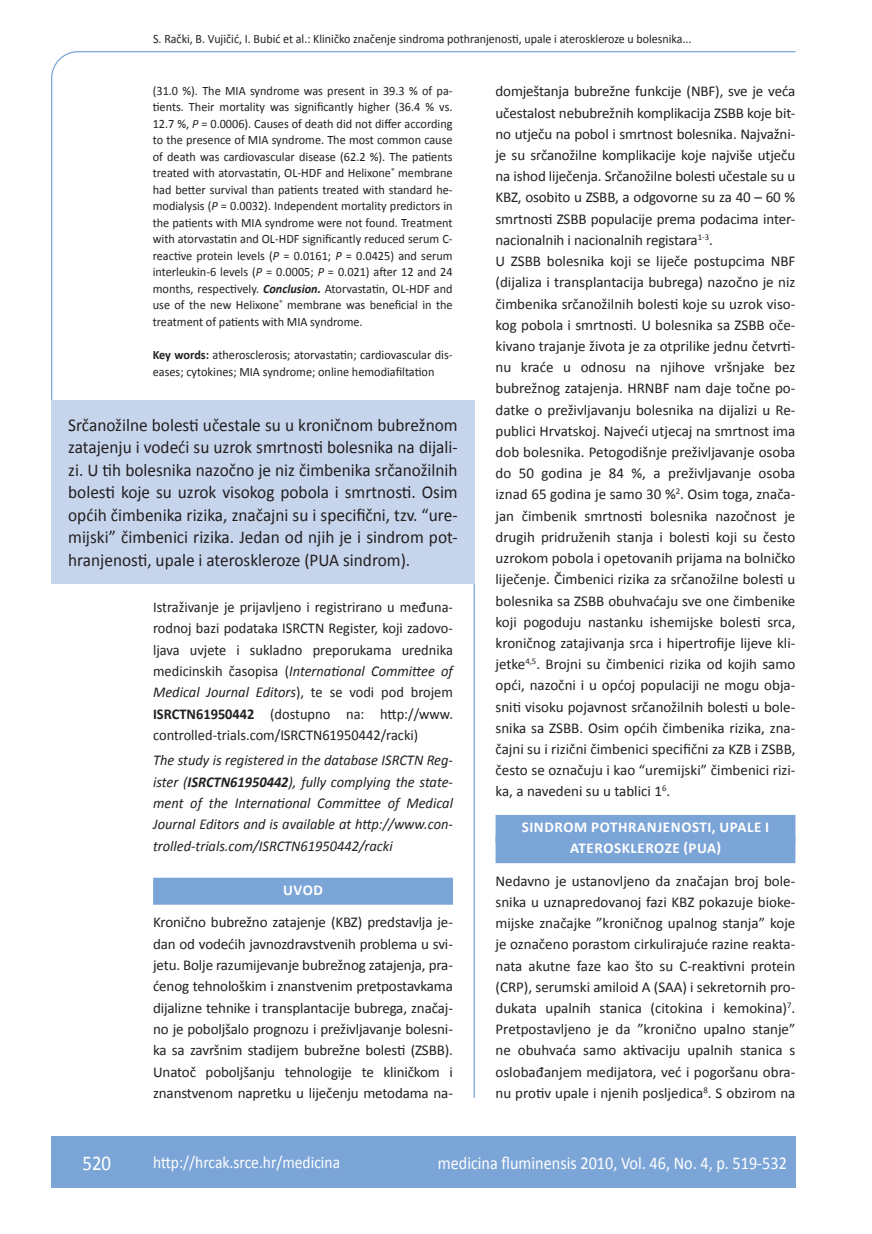
<style>
.page{position:relative;width:872px;height:1234px;background:#fff}
.page>*{position:absolute;margin:0;border:0;box-sizing:border-box;transform-origin:0 0}
.t1{font:21px "Calibri";color:#fff;scale:.9 1}
.t2{font:18px/22.5px "Calibri";color:#231f20;text-align:justify;scale:.96 1}
.t3{font:18px "Calibri";color:#fff;scale:.9 1}
.t4{font:17.25px "Calibri";color:#fff;scale:.9 1}
.t5{font:15px/21.1px "Calibri";color:#231f20;text-align:justify}
.t6{font:15px/21.3px "Calibri";color:#231f20;text-align:justify;scale:.96 1}
.t7{font:italic 15px/21.3px "Calibri";color:#231f20;text-align:justify;scale:.96 1}
.t8{font:700 15px "Calibri";letter-spacing:.04em;color:#fff}
.t9{font:12.75px/16.5px "Calibri";color:#231f20;text-align:justify;scale:.96 1}
.t10{font:12.75px "Calibri";color:#231f20;scale:.94 1}
.s1{font-style:italic}
.s2{font-weight:700;font-style:italic}
.s3{font-weight:700}
</style>
<div class="page">
<svg style="left:51px;top:51px;width:745px;height:349px"></svg>
<hr style="left:473px;top:583px;width:2px;height:514px;background:#7ca5d7">
<div style="left:51px;top:1135px;width:744px;height:51px;background:#7ca5d7"></div>
<div style="left:51px;top:400px;width:424px;height:183px;background:#c6d5ec"></div>
<div style="left:495px;top:814px;width:300px;height:27px;background:#7ca5d7"></div>
<div style="left:495px;top:836px;width:300px;height:27px;background:#7ca5d7"></div>
<div style="left:153px;top:877px;width:300px;height:27px;background:#7ca5d7"></div>
<p class="t10" style="left:153px;top:30px;width:574px">S. Rački, B. Vujičić, I. Bubić et al.: Kliničko značenje sindroma pothranjenosti, upale i ateroskleroze u bolesnika...</p>
<p class="t9" style="left:153px;top:82px;width:314px">(31.0 %). The MIA syndrome was present in 39.3 % of pa&shy;tients. Their mortality was significantly higher (36.4 % vs.<br>12.7 %, <span class="s1">P</span> = 0.0006). Causes of death did not differ according to the presence of MIA syndrome. The most common cause of death was cardiovascular disease (62.2 %). The patients treated with atorvastatin, OL-HDF and Helixone<sup>®</sup> membrane had better survival than patients treated with standard he&shy;modialysis (<span class="s1">P</span> = 0.0032). Independent mortality predictors in the patients with MIA syndrome were not found. Treatment with atorvastatin and OL-HDF significantly reduced serum C&shy;reactive protein levels (<span class="s1">P</span> = 0.0161; <span class="s1">P</span> = 0.0425) and serum interleukin-6 levels (<span class="s1">P</span> = 0.0005; <span class="s1">P</span> = 0.021) after 12 and 24 months, respectively. <span class="s2">Conclusion.</span> Atorvastatin, OL-HDF and use of the new Helixone<sup>®</sup> membrane was beneficial in the treatment of patients with MIA syndrome.</p>
<p class="t9" style="left:153px;top:346px;width:314px"><span class="s3">KEY WORDS:</span> atherosclerosis; atorvastatin; cardiovascular dis&shy;eases; cytokines; MIA syndrome; online hemodiafiltation</p>
<p class="t2" style="left:68px;top:412px;width:407px">Srčanožilne bolesti učestale su u kroničnom bubrežnom zatajenju i vodeći su uzrok smrtnosti bolesnika na dijali&shy;zi. U tih bolesnika nazočno je niz čimbenika srčanožilnih bolesti koje su uzrok visokog pobola i smrtnosti. Osim općih čimbenika rizika, značajni su i specifični, tzv. “ure&shy;mijski” čimbenici rizika. Jedan od njih je i sindrom pot&shy;hranjenosti, upale i ateroskleroze (PUA sindrom).</p>
<p class="t6" style="left:153px;top:595px;width:314px">Istraživanje je prijavljeno i registrirano u međuna&shy;rodnoj bazi podataka ISRCTN Register, koji zadovo&shy;ljava uvjete i sukladno preporukama urednika medicinskih časopisa (<span class="s1">International Committee of Medical Journal Editors</span>), te se vodi pod brojem <span class="s3">ISRCTN61950442</span> (dostupno na: http://www. controlled-trials.com/ISRCTN61950442/racki)</p>
<p class="t7" style="left:153px;top:748px;width:314px">The study is registered in the database ISRCTN Reg&shy;ister (<span class="s3">ISRCTN61950442</span>), fully complying the state&shy;ment of the International Committee of Medical Journal Editors and is available at http://www.con&shy;trolled-trials.com/ISRCTN61950442/racki</p>
<p class="t8" style="left:283px;top:880px;width:21px">UVOD</p>
<p class="t5" style="left:153px;top:910px;width:301px">Kronično bubrežno zatajenje (KBZ) predstavlja je&shy;dan od vodećih javnozdravstvenih problema u svi&shy;jetu. Bolje razumijevanje bubrežnog zatajenja, pra&shy;ćenog tehnološkim i znanstvenim pretpostavkama dijalizne tehnike i transplantacije bubrega, značaj&shy;no je poboljšalo prognozu i preživljavanje bolesni&shy;ka sa završnim stadijem bubrežne bolesti (ZSBB).<br>Unatoč poboljšanju tehnologije te kliničkom i znanstvenom napretku u liječenju metodama na-</p>
<p class="t5" style="left:495px;top:80px;width:301px;text-align:left">domještanja bubrežne funkcije (NBF), sve je veća učestalost nebubrežnih komplikacija ZSBB koje bit&shy;no utječu na pobol i smrtnost bolesnika. Najvažni&shy;je su srčanožilne komplikacije koje najviše utječu na ishod liječenja. Srčanožilne bolesti učestale su u KBZ, osobito u ZSBB, a odgovorne su za 40 – 60 % smrtnosti ZSBB populacije prema podacima inter&shy;nacionalnih i nacionalnih registara<sup>1-3</sup>.<br>U ZSBB bolesnika koji se liječe postupcima NBF (dijaliza i transplantacija bubrega) nazočno je niz čimbenika srčanožilnih bolesti koje su uzrok viso&shy;kog pobola i smrtnosti. U bolesnika sa ZSBB oče&shy;kivano trajanje života je za otprilike jednu četvrti&shy;nu kraće u odnosu na njihove vršnjake bez bubrežnog zatajenja. HRNBF nam daje točne po&shy;datke o preživljavanju bolesnika na dijalizi u Re&shy;publici Hrvatskoj. Najveći utjecaj na smrtnost ima dob bolesnika. Petogodišnje preživljavanje osoba do 50 godina je 84 %, a preživljavanje osoba iznad 65 godina je samo 30 %<sup>2</sup>. Osim toga, znača&shy;jan čimbenik smrtnosti bolesnika nazočnost je drugih pridruženih stanja i bolesti koji su često uzrokom pobola i opetovanih prijama na bolničko liječenje. Čimbenici rizika za srčanožilne bolesti u bolesnika sa ZSBB obuhvaćaju sve one čimbenike koji pogoduju nastanku ishemijske bolesti srca, kroničnog zatajivanja srca i hipertrofije lijeve kli&shy;jetke<sup>4,5</sup>. Brojni su čimbenici rizika od kojih samo opći, nazočni i u općoj populaciji ne mogu obja&shy;sniti visoku pojavnost srčanožilnih bolesti u bole&shy;snika sa ZSBB. Osim općih čimbenika rizika, zna&shy;čajni su i rizični čimbenici specifični za KZB i ZSBB, često se označuju i kao “uremijski” čimbenici rizi&shy;ka, a navedeni su u tablici 1<sup>6</sup>.</p>
<p class="t8" style="left:521px;top:817px;width:99px">SINDROM POTHRA</p>
<p class="t8" style="left:647px;top:817px;width:83px">NJENOSTI, UPA</p>
<p class="t8" style="left:747px;top:817px;width:22px">LE I</p>
<p class="t8" style="left:570px;top:839px;width:153px">ATEROSKLEROZE (PUA)</p>
<p class="t5" style="left:495px;top:869px;width:301px">Nedavno je ustanovljeno da značajan broj bole&shy;snika u uznapredovanoj fazi KBZ pokazuje bioke&shy;mijske značajke ”kroničnog upalnog stanja” koje je označeno porastom cirkulirajuće razine reakta&shy;nata akutne faze kao što su C-reaktivni protein (CRP), serumski amiloid A (SAA) i sekretornih pro&shy;dukata upalnih stanica (citokina i kemokina)<sup>7</sup>.<br>Pretpostavljeno je da ”kronično upalno stanje” ne obuhvaća samo aktivaciju upalnih stanica s oslobađanjem medijatora, već i pogoršanu obra&shy;nu protiv upale i njenih posljedica<sup>8</sup>. S obzirom na</p>
<h1 class="t1" style="left:82px;top:1149px;width:33px">520</h1>
<p class="t4" style="left:153px;top:1150px;width:209px">http://hrcak.srce.hr/medicina</p>
<p class="t3" style="left:438px;top:1151px;width:389px">medicina fluminensis 2010, Vol. 46, No. 4, p. 519-532</p>
</div>
